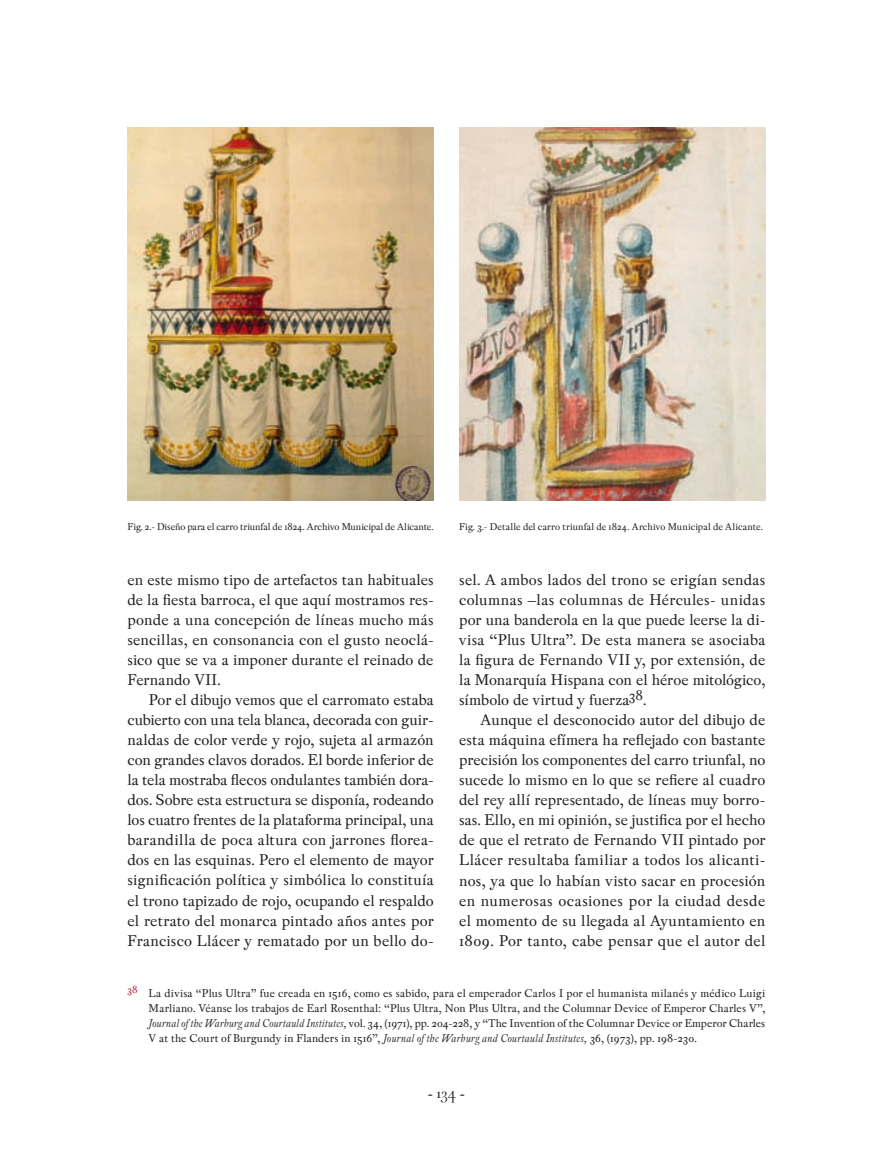
<style>
.page{position:relative;width:893px;height:1170px;background:#fff}
.page>*{position:absolute;margin:0;border:0;box-sizing:border-box;transform-origin:0 0}
.t1{font:18px "Peleguer";color:#231f20}
.t2{font:16.5px/20.1px "Pradell";letter-spacing:.01em;color:#231f20;text-align:justify}
.t3{font:12px/15px "Pradell";letter-spacing:.01em;color:#231f20;text-align:justify}
.t4{font:10.5px "Pradell";color:#231f20}
.s1{font-style:italic}
</style>
<div class="page">
<img style="left:459px;top:128px;width:306px;height:372px">
<img style="left:128px;top:128px;width:306px;height:372px">
<p class="t4" style="left:128px;top:520px;width:308px">Fig. 2.- Diseño para el carro triunfal de 1824. Archivo Municipal de Alicante.</p>
<p class="t4" style="left:459px;top:520px;width:305px">Fig. 3.- Detalle del carro triunfal de 1824. Archivo Municipal de Alicante.</p>
<p class="t2" style="left:128px;top:569px;width:308px">en este mismo tipo de artefactos tan habituales de la fiesta barroca, el que aquí mostramos res&shy;ponde a una concepción de líneas mucho más sencillas, en consonancia con el gusto neoclá&shy;sico que se va a imponer durante el reinado de Fernando VII.</p>
<p class="t2" style="left:128px;top:689px;width:308px;text-indent:21px">Por el dibujo vemos que el carromato estaba cubierto con una tela blanca, decorada con guir&shy;naldas de color verde y rojo, sujeta al armazón con grandes clavos dorados. El borde inferior de la tela mostraba flecos ondulantes también dora&shy;dos. Sobre esta estructura se disponía, rodeando los cuatro frentes de la plataforma principal, una barandilla de poca altura con jarrones florea&shy;dos en las esquinas. Pero el elemento de mayor significación política y simbólica lo constituía el trono tapizado de rojo, ocupando el respaldo el retrato del monarca pintado años antes por Francisco Llácer y rematado por un bello do-</p>
<p class="t2" style="left:459px;top:569px;width:308px">sel. A ambos lados del trono se erigían sendas columnas –las columnas de Hércules- unidas por una banderola en la que puede leerse la di&shy;visa “Plus Ultra”. De esta manera se asociaba la figura de Fernando VII y, por extensión, de la Monarquía Hispana con el héroe mitológico, símbolo de virtud y fuerza<sup>38</sup>.</p>
<p class="t2" style="left:459px;top:709px;width:308px;text-indent:21px">Aunque el desconocido autor del dibujo de esta máquina efímera ha reflejado con bastante precisión los componentes del carro triunfal, no sucede lo mismo en lo que se refiere al cuadro del rey allí representado, de líneas muy borro&shy;sas. Ello, en mi opinión, se justifica por el hecho de que el retrato de Fernando VII pintado por Llácer resultaba familiar a todos los alicanti&shy;nos, ya que lo habían visto sacar en procesión en numerosas ocasiones por la ciudad desde el momento de su llegada al Ayuntamiento en 1809. Por tanto, cabe pensar que el autor del</p>
<p class="t3" style="left:149px;top:985px;width:618px;text-indent:-21px"><sup>38</sup> La divisa “Plus Ultra” fue creada en 1516, como es sabido, para el emperador Carlos I por el humanista milanés y médico Luigi Marliano. Véanse los trabajos de Earl Rosenthal: “Plus Ultra, Non Plus Ultra, and the Columnar Device of Emperor Charles V”, <span class="s1">Journal of the Warburg and Courtauld Institutes,</span> vol. 34, (1971), pp. 204-228, y “The Invention of the Columnar Device or Emperor Charles V at the Court of Burgundy in Flanders in 1516”, <span class="s1">Journal of the Warburg and Courtauld Institutes,</span> 36, (1973), pp. 198-230.</p>
<p class="t1" style="left:428px;top:1083px;width:39px">- 134 -</p>
</div>
